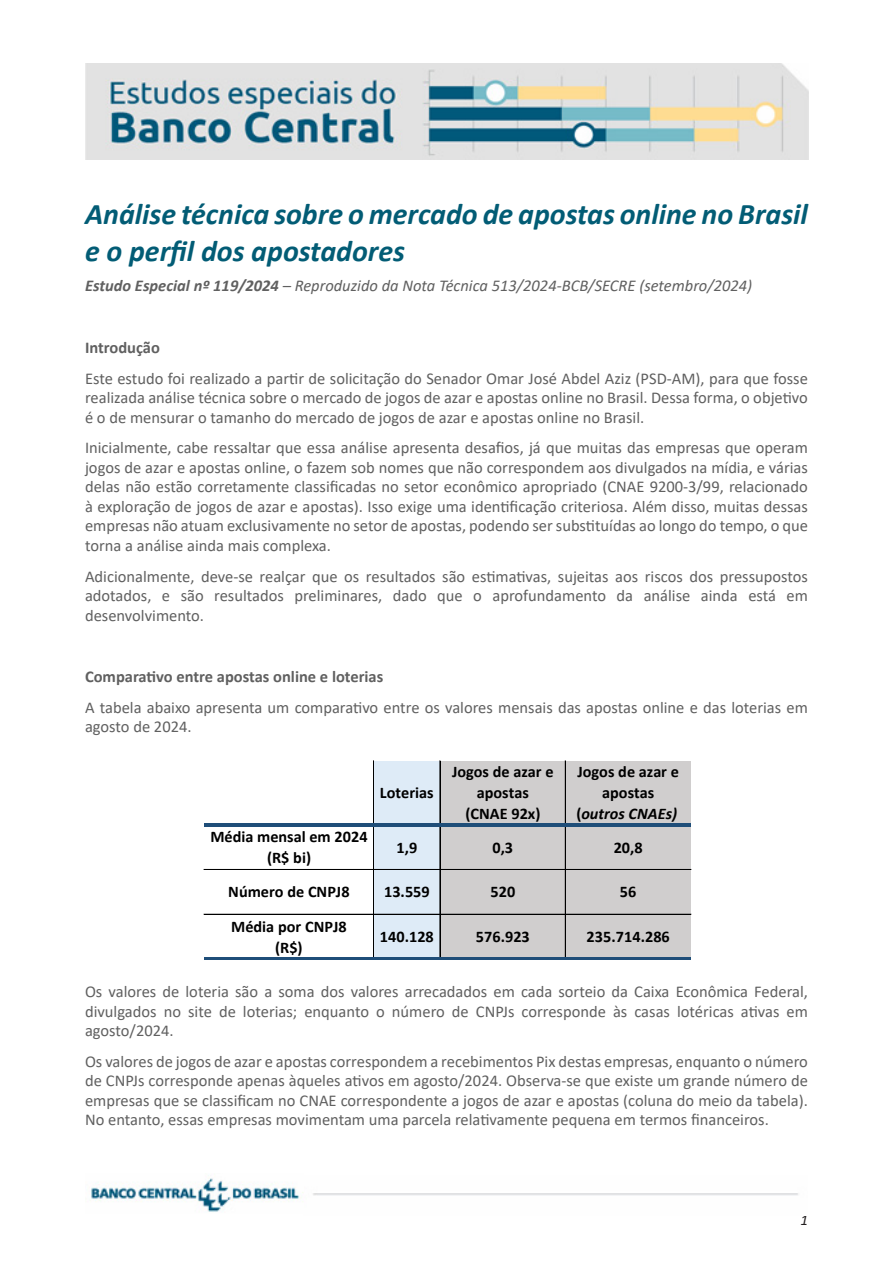
<style>
.page{position:relative;width:893px;height:1263px;background:#fff}
.page>*{position:absolute;margin:0;border:0;box-sizing:border-box;transform-origin:0 0}
.Titulo_Estudos_Espec{font:italic 700 30px/36px "Calibri";color:#025c75}
.Paragráfo_Estudos_Es{font:16.5px/19.5px "Calibri";color:#606060;text-align:justify}
.Chamada_Estudos_Espe{font:italic 16.5px "Calibri";color:#606060}
.Subtítulo_Estudos_Es{font:700 16.5px "Calibri";color:#606060}
.t1{font:700 16.2px/21.1px "Calibri";letter-spacing:.005em;color:#000;text-align:center}
.REB_páginas_mestre_n{font:italic 15px "Calibri";color:#231f20}
.s1{font-weight:700}
.s2{font-style:italic}
</style>
<div class="page">
<img style="left:91px;top:1175px;width:212px;height:37px">
<img style="left:86px;top:64px;width:722px;height:95px">
<div style="left:373px;top:761px;width:67px;height:198px;background:#deebf7"></div>
<div style="left:440px;top:761px;width:251px;height:198px;background:#d0cece"></div>
<hr style="left:373px;top:761px;width:1px;height:62px;background:#000">
<hr style="left:440px;top:761px;width:1px;height:62px;background:#000">
<hr style="left:565px;top:761px;width:1px;height:62px;background:#000">
<hr style="left:373px;top:827px;width:1px;height:130px;background:#000">
<hr style="left:440px;top:827px;width:1px;height:130px;background:#000">
<hr style="left:565px;top:827px;width:1px;height:130px;background:#000">
<hr style="left:204px;top:823px;width:487px;height:4px;background:#1f4e79">
<hr style="left:204px;top:869px;width:487px;height:1px;background:#000">
<hr style="left:204px;top:914px;width:487px;height:1px;background:#000">
<hr style="left:204px;top:957px;width:487px;height:3px;background:#1f4e79">
<p class="Titulo_Estudos_Espec" style="left:85px;top:195px;width:724px">Análise técnica sobre o mercado de apostas online no Brasil e o perfil dos apostadores</p>
<p class="Chamada_Estudos_Espe" style="left:85px;top:274px;width:669px"><span class="s1">Estudo Especial nº 119/2024</span> – Reproduzido da Nota Técnica 513/2024-BCB/SECRE (setembro/2024)</p>
<p class="Subtítulo_Estudos_Es" style="left:85px;top:336px;width:76px">Introdução</p>
<p class="Paragráfo_Estudos_Es" style="left:85px;top:368px;width:724px">Este estudo foi realizado a partir de solicitação do Senador Omar José Abdel Aziz (PSD-AM), para que fosse realizada análise técnica sobre o mercado de jogos de azar e apostas online no Brasil. Dessa forma, o objetivo é o de mensurar o tamanho do mercado de jogos de azar e apostas online no Brasil.</p>
<p class="Paragráfo_Estudos_Es" style="left:85px;top:438px;width:724px">Inicialmente, cabe ressaltar que essa análise apresenta desafios, já que muitas das empresas que operam jogos de azar e apostas online, o fazem sob nomes que não correspondem aos divulgados na mídia, e várias delas não estão corretamente classificadas no setor econômico apropriado (CNAE 9200-3/99, relacionado à exploração de jogos de azar e apostas). Isso exige uma identificação criteriosa. Além disso, muitas dessas empresas não atuam exclusivamente no setor de apostas, podendo ser substituídas ao longo do tempo, o que torna a análise ainda mais complexa.</p>
<p class="Paragráfo_Estudos_Es" style="left:85px;top:566px;width:724px">Adicionalmente, deve-se realçar que os resultados são estimativas, sujeitas aos riscos dos pressupostos adotados, e são resultados preliminares, dado que o aprofundamento da análise ainda está em desenvolvimento.</p>
<p class="Subtítulo_Estudos_Es" style="left:85px;top:665px;width:300px">Comparativo entre apostas online e loterias</p>
<p class="Paragráfo_Estudos_Es" style="left:85px;top:697px;width:724px">A tabela abaixo apresenta um comparativo entre os valores mensais das apostas online e das loterias em agosto de 2024.</p>
<p class="t1" style="left:380px;top:782px;width:55px">Loterias</p>
<p class="t1" style="left:452px;top:761px;width:103px">Jogos de azar e apostas<br>(CNAE 92x)</p>
<p class="t1" style="left:576px;top:761px;width:104px">Jogos de azar e apostas (<span class="s2">outros CNAEs)</span></p>
<p class="t1" style="left:210px;top:826px;width:159px">Média mensal em 2024 (R$ bi)</p>
<p class="t1" style="left:397px;top:836px;width:22px">1,9</p>
<p class="t1" style="left:492px;top:836px;width:22px">0,3</p>
<p class="t1" style="left:614px;top:836px;width:31px">20,8</p>
<p class="t1" style="left:228px;top:881px;width:123px">Número de CNPJ8</p>
<p class="t1" style="left:384px;top:881px;width:47px">13.559</p>
<p class="t1" style="left:490px;top:881px;width:26px">520</p>
<p class="t1" style="left:620px;top:881px;width:18px">56</p>
<p class="t1" style="left:231px;top:915px;width:117px">Média por CNPJ8 (R$)</p>
<p class="t1" style="left:380px;top:926px;width:56px">140.128</p>
<p class="t1" style="left:476px;top:926px;width:56px">576.923</p>
<p class="t1" style="left:587px;top:926px;width:85px">235.714.286</p>
<p class="Paragráfo_Estudos_Es" style="left:85px;top:981px;width:724px">Os valores de loteria são a soma dos valores arrecadados em cada sorteio da Caixa Econômica Federal, divulgados no site de loterias; enquanto o número de CNPJs corresponde às casas lotéricas ativas em agosto/2024.</p>
<p class="Paragráfo_Estudos_Es" style="left:85px;top:1051px;width:724px">Os valores de jogos de azar e apostas correspondem a recebimentos Pix destas empresas, enquanto o número de CNPJs corresponde apenas àqueles ativos em agosto/2024. Observa-se que existe um grande número de empresas que se classificam no CNAE correspondente a jogos de azar e apostas (coluna do meio da tabela).<br>No entanto, essas empresas movimentam uma parcela relativamente pequena em termos financeiros.</p>
<p class="REB_páginas_mestre_n" style="left:800px;top:1210px;width:9px">1</p>
</div>
